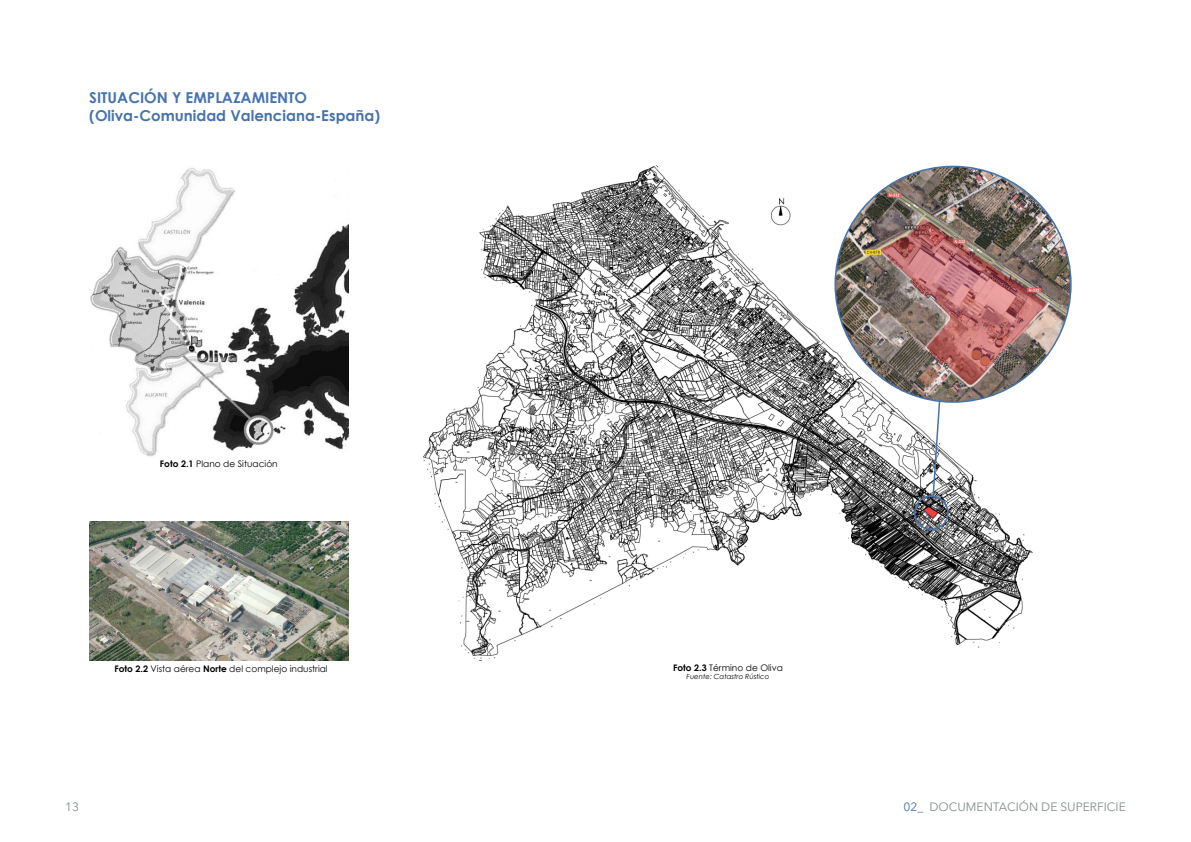
<style>
.page{position:relative;width:1191px;height:842px;background:#fff}
.page>*{position:absolute;margin:0;border:0;box-sizing:border-box;transform-origin:0 0}
.t1{font:700 15px/18px "Century Gothic";color:#4773ad}
.t2{font:12px "Avenir Next LT Pro";color:#848d8c}
.t3{font:9px "Century Gothic";color:#000}
.t4{font:italic 7px "Century Gothic";color:#000}
.s1{font-weight:700}
.s2{color:#4773ad}
</style>
<div class="page">
<img style="left:424px;top:166px;width:608px;height:493px">
<div style="left:914px;top:495px;width:34px;height:35px;border:2px solid #4773ad;border-radius:50%"></div>
<svg style="left:931px;top:402px;width:14px;height:95px"></svg>
<img style="left:90px;top:167px;width:258px;height:290px">
<img style="left:835px;top:166px;width:235px;height:236px">
<img style="left:89px;top:521px;width:259px;height:139px">
<h1 class="t1" style="left:89px;top:88px;width:292px">SITUACIÓN Y EMPLAZAMIENTO (Oliva-Comunidad Valenciana-España)</h1>
<p class="t3" style="left:160px;top:458px;width:119px"><span class="s1">Foto 2.1</span> Plano de Situación</p>
<p class="t3" style="left:114px;top:662px;width:215px"><span class="s1">Foto 2.2</span> Vista aérea <span class="s1">Norte</span> del complejo industrial</p>
<p class="t3" style="left:673px;top:661px;width:111px"><span class="s1">Foto 2.3</span> Término de Oliva</p>
<p class="t4" style="left:686px;top:672px;width:84px">Fuente: Catastro Rústico</p>
<h2 class="t2" style="left:65px;top:799px;width:15px">13</h2>
<h2 class="t2" style="left:903px;top:799px;width:224px"><span class="s2">02_</span> DOCUMENTACIÓN DE SUPERFICIE</h2>
</div>
